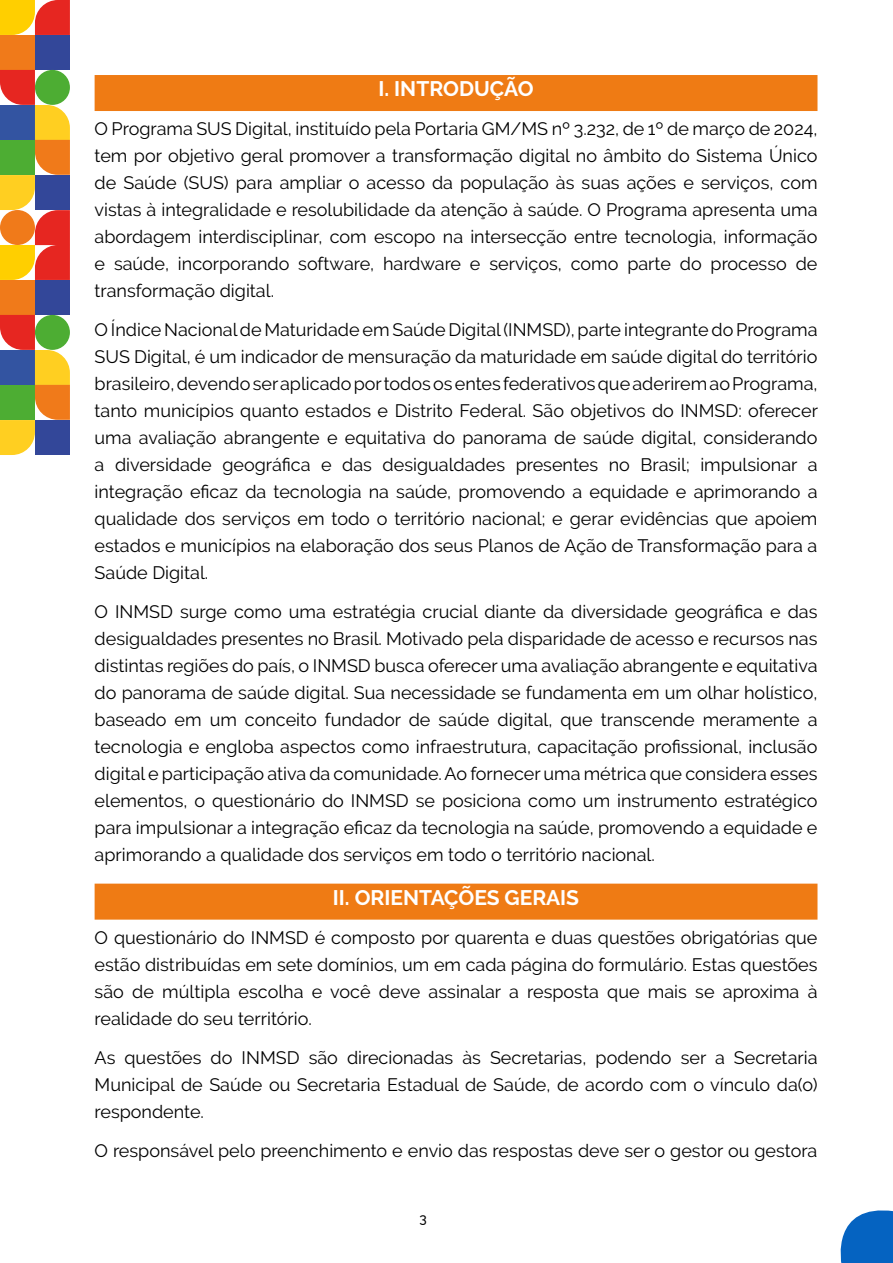
<style>
.page{position:relative;width:893px;height:1263px;background:#fff}
.page>*{position:absolute;margin:0;border:0;box-sizing:border-box;transform-origin:0 0}
.t1{font:700 21px "Raleway";color:#fff}
.t2{font:18px/27px "Raleway";color:#000;text-align:justify}
.t3{font:500 13.5px "Raleway";color:#000}
</style>
<div class="page">
<svg style="left:840px;top:1210px;width:53px;height:53px;background:#2678c9"></svg>
<div style="left:35px;top:35px;width:35px;height:35px;background:#334799"></div>
<div style="left:0;top:35px;width:35px;height:35px;background:#f07a1a"></div>
<svg style="left:0;top:0;width:70px;height:35px;background:#f38627"></svg>
<div style="left:35px;top:280px;width:35px;height:35px;background:#334799"></div>
<div style="left:0;top:280px;width:35px;height:35px;background:#f07a1a"></div>
<svg style="left:0;top:70px;width:70px;height:210px;background:#ba8649"></svg>
<svg style="left:0;top:315px;width:70px;height:140px;background:#9f8d53"></svg>
<div style="left:95px;top:75px;width:722px;height:36px;background:#ef7b14"></div>
<div style="left:95px;top:884px;width:722px;height:36px;background:#ef7b14"></div>
<p class="t1" style="left:379px;top:77px;width:157px">I. INTRODUÇÃO</p>
<p class="t2" style="left:95px;top:115px;width:724px">O Programa SUS Digital, instituído pela Portaria GM/MS nº 3.232, de 1º de março de 2024, tem por objetivo geral promover a transformação digital no âmbito do Sistema Único de Saúde (SUS) para ampliar o acesso da população às suas ações e serviços, com vistas à integralidade e resolubilidade da atenção à saúde. O Programa apresenta uma abordagem interdisciplinar, com escopo na intersecção entre tecnologia, informação e saúde, incorporando software, hardware e serviços, como parte do processo de transformação digital.</p>
<p class="t2" style="left:95px;top:316px;width:725px">O Índice Nacional de Maturidade em Saúde Digital (INMSD), parte integrante do Programa SUS Digital, é um indicador de mensuração da maturidade em saúde digital do território brasileiro, devendo ser aplicado por todos os entes federativos que aderirem ao Programa, tanto municípios quanto estados e Distrito Federal. São objetivos do INMSD: oferecer uma avaliação abrangente e equitativa do panorama de saúde digital, considerando a diversidade geográfica e das desigualdades presentes no Brasil; impulsionar a integração eficaz da tecnologia na saúde, promovendo a equidade e aprimorando a qualidade dos serviços em todo o território nacional; e gerar evidências que apoiem estados e municípios na elaboração dos seus Planos de Ação de Transformação para a Saúde Digital.</p>
<p class="t2" style="left:95px;top:598px;width:724px">O INMSD surge como uma estratégia crucial diante da diversidade geográfica e das desigualdades presentes no Brasil. Motivado pela disparidade de acesso e recursos nas distintas regiões do país, o INMSD busca oferecer uma avaliação abrangente e equitativa do panorama de saúde digital. Sua necessidade se fundamenta em um olhar holístico, baseado em um conceito fundador de saúde digital, que transcende meramente a tecnologia e engloba aspectos como infraestrutura, capacitação profissional, inclusão digital e participação ativa da comunidade. Ao fornecer uma métrica que considera esses elementos, o questionário do INMSD se posiciona como um instrumento estratégico para impulsionar a integração eficaz da tecnologia na saúde, promovendo a equidade e aprimorando a qualidade dos serviços em todo o território nacional.</p>
<p class="t1" style="left:333px;top:885px;width:248px">II. ORIENTAÇÕES GERAIS</p>
<p class="t2" style="left:95px;top:924px;width:724px">O questionário do INMSD é composto por quarenta e duas questões obrigatórias que estão distribuídas em sete domínios, um em cada página do formulário. Estas questões são de múltipla escolha e você deve assinalar a resposta que mais se aproxima à realidade do seu território.</p>
<p class="t2" style="left:95px;top:1044px;width:724px">As questões do INMSD são direcionadas às Secretarias, podendo ser a Secretaria Municipal de Saúde ou Secretaria Estadual de Saúde, de acordo com o vínculo da(o) respondente.</p>
<p class="t2" style="left:95px;top:1137px;width:724px">O responsável pelo preenchimento e envio das respostas deve ser o gestor ou gestora</p>
<p class="t3" style="left:419px;top:1210px;width:9px">3</p>
</div>
